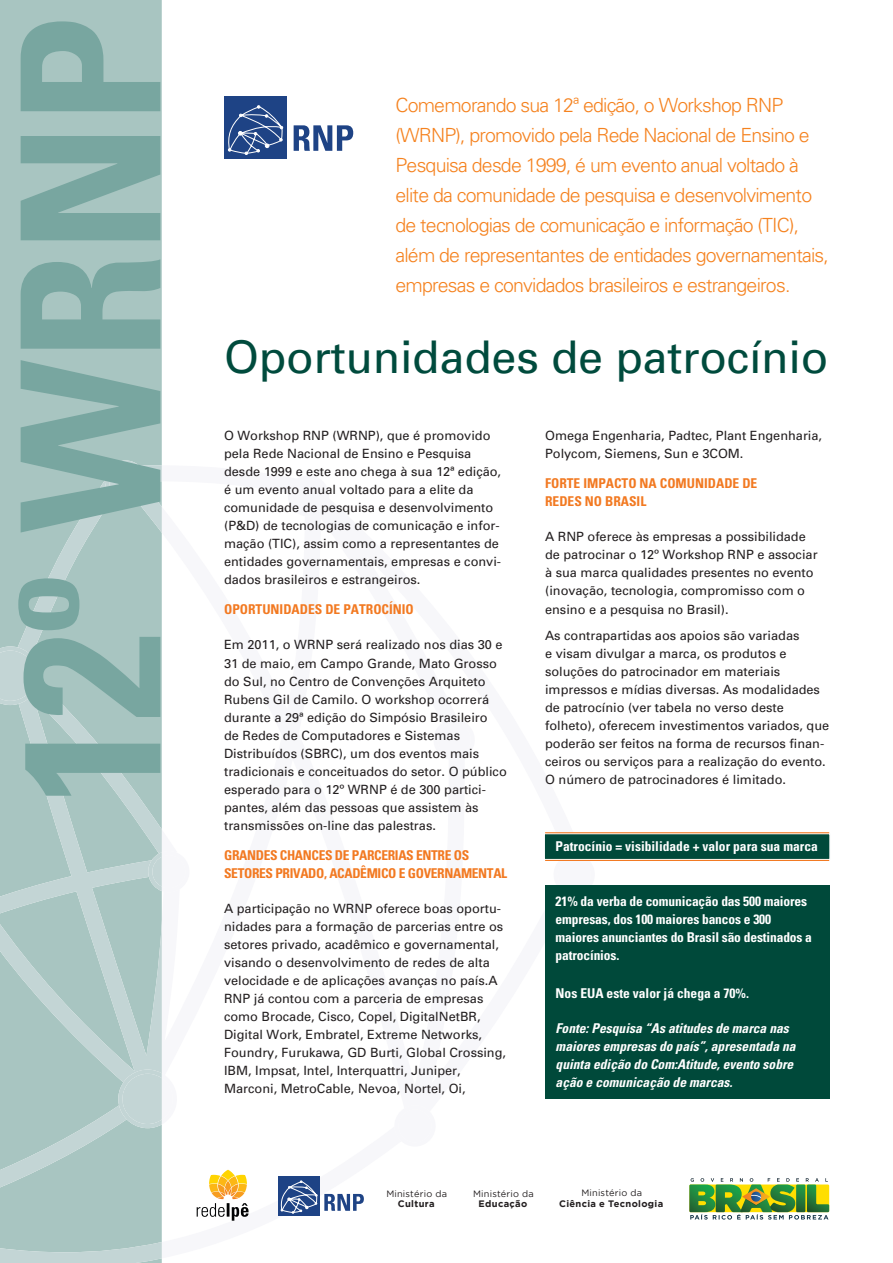
<style>
.page{position:relative;width:893px;height:1263px;background:#fff}
.page>*{position:absolute;margin:0;border:0;box-sizing:border-box;transform-origin:0 0}
.t1{font:condensed 193.5px "Univers 67 Bold";color:#78a6a0}
.t2{font:45px "Univers 55";letter-spacing:-.005em;color:#004b3d}
.t3{font:19.5px/30px "Univers 45 Light";letter-spacing:-.04em;color:#f5821f}
.t4{font:condensed 13.5px/18px "Univers 67 Bold";letter-spacing:-.01em;color:#fff}
.t5{font:13.5px/18px "Univers 67 Bold Condensed Obl";color:#fff}
.t6{font:condensed 13.5px/18px "Univers 67 Bold";letter-spacing:-.025em;color:#f27921}
.t7{font:condensed 13.5px/18px "Univers 67 Bold";color:#f27921}
.t8{font:12.75px/18px "Univers 55";color:#231f20}
.t9{font:700 9.3px "Gotham";letter-spacing:.035em;color:#231f20}
.t10{font:9.15px "Gotham";letter-spacing:.02em;color:#231f20}
</style>
<div class="page">
<div style="left:0;top:0;width:162px;height:480px;background:#a8c5c1"></div>
<svg style="left:0;top:1210px;width:197px;height:32px;fill:#a8c5c1"></svg>
<svg style="left:0;top:1242px;width:162px;height:21px;background:#b9cfcd"></svg>
<svg style="left:0;top:1098px;width:583px;height:112px"></svg>
<svg style="left:0;top:480px;width:162px;height:589px;background:#adc8c5"></svg>
<svg style="left:105px;top:460px;width:57px;height:57px;background:#bbd0cf"></svg>
<svg style="left:148px;top:851px;width:14px;height:41px"></svg>
<svg style="left:394px;top:1105px;width:42px;height:41px"></svg>
<svg style="left:0;top:1069px;width:178px;height:125px;background:#b5cdca"></svg>
<svg style="left:0;top:646px;width:40px;height:59px;background:#c2d4d4"></svg>
<svg style="left:689px;top:1178px;width:140px;height:41px"></svg>
<div style="left:278px;top:1176px;width:42px;height:40px;background:#1e4385"></div>
<svg style="left:280px;top:1181px;width:37px;height:32px"></svg>
<svg style="left:324px;top:1194px;width:40px;height:17px"></svg>
<svg style="left:197px;top:1170px;width:52px;height:51px"></svg>
<div style="left:543px;top:833px;width:288px;height:27px;background:#00493a;border:2px solid #fff"></div>
<hr style="left:545px;top:832px;width:284px;height:1px;background:#f27921">
<hr style="left:545px;top:860px;width:284px;height:1px;background:#f27921">
<div style="left:224px;top:96px;width:63px;height:63px;background:#1e4385"></div>
<svg style="left:227px;top:106px;width:56px;height:49px"></svg>
<svg style="left:294px;top:125px;width:59px;height:26px"></svg>
<div style="left:545px;top:885px;width:284px;height:213px;background:#00493a"></div>
<h1 class="t1" style="left:-27px;top:805px;width:791px;rotate:-90deg">12º WRNP</h1>
<p class="t3" style="left:395px;top:90px;width:435px">Comemorando sua 12ª edição, o Workshop RNP (WRNP), promovido pela Rede Nacional de Ensino e Pesquisa desde 1999, é um evento anual voltado à elite da comunidade de pesquisa e desenvolvimento de tecnologias de comunicação e informação (TIC), além de representantes de entidades governamentais, empresas e convidados brasileiros e estrangeiros.</p>
<h2 class="t2" style="left:224px;top:331px;width:606px">Oportunidades de patrocínio</h2>
<p class="t8" style="left:224px;top:426px;width:279px">O Workshop RNP (WRNP), que é promovido pela Rede Nacional de Ensino e Pesquisa desde 1999 e este ano chega à sua 12ª edição, é um evento anual voltado para a elite da comunidade de pesquisa e desenvolvimento (P&amp;D) de tecnologias de comunicação e infor&shy;mação (TIC), assim como a representantes de entidades governamentais, empresas e convi&shy;dados brasileiros e estrangeiros.</p>
<p class="t7" style="left:224px;top:601px;width:191px">OPORTUNIDADES DE PATROCÍNIO</p>
<p class="t8" style="left:224px;top:636px;width:284px">Em 2011, o WRNP será realizado nos dias 30 e 31 de maio, em Campo Grande, Mato Grosso do Sul, no Centro de Convenções Arquiteto Rubens Gil de Camilo. O workshop ocorrerá durante a 29ª edição do Simpósio Brasileiro<br>de Redes de Computadores e Sistemas Distribuídos (SBRC), um dos eventos mais tradicionais e conceituados do setor. O público esperado para o 12º WRNP é de 300 partici&shy;pantes, além das pessoas que assistem às transmissões on-line das palestras.</p>
<p class="t6" style="left:224px;top:846px;width:285px">GRANDES CHANCES DE PARCERIAS ENTRE OS<br>SETORES PRIVADO, ACADÊMICO E GOVERNAMENTAL</p>
<p class="t8" style="left:224px;top:900px;width:283px">A participação no WRNP oferece boas oportu&shy;nidades para a formação de parcerias entre os setores privado, acadêmico e governamental, visando o desenvolvimento de redes de alta velocidade e de aplicações avanças no país.A RNP já contou com a parceria de empresas como Brocade, Cisco, Copel, DigitalNetBR, Digital Work, Embratel, Extreme Networks, Foundry, Furukawa, GD Burti, Global Crossing, IBM, Impsat, Intel, Interquattri, Juniper, Marconi, MetroCable, Nevoa, Nortel, Oi,</p>
<p class="t8" style="left:545px;top:426px;width:279px">Omega Engenharia, Padtec, Plant Engenharia,<br>Polycom, Siemens, Sun e 3COM.</p>
<p class="t7" style="left:545px;top:475px;width:214px">FORTE IMPACTO NA COMUNIDADE DE<br>REDES NO BRASIL</p>
<p class="t8" style="left:545px;top:528px;width:274px">A RNP oferece às empresas a possibilidade de patrocinar o 12º Workshop RNP e associar à sua marca qualidades presentes no evento (inovação, tecnologia, compromisso com o ensino e a pesquisa no Brasil).</p>
<p class="t8" style="left:545px;top:627px;width:286px">As contrapartidas aos apoios são variadas<br>e visam divulgar a marca, os produtos e soluções do patrocinador em materiais impressos e mídias diversas. As modalidades de patrocínio (ver tabela no verso deste folheto), oferecem investimentos variados, que poderão ser feitos na forma de recursos finan&shy;ceiros ou serviços para a realização do evento.<br>O número de patrocinadores é limitado.</p>
<p class="t4" style="left:556px;top:837px;width:264px">Patrocínio = visibilidade + valor para sua marca</p>
<p class="t4" style="left:556px;top:892px;width:258px">21% da verba de comunicação das 500 maiores empresas, dos 100 maiores bancos e 300 maiores anunciantes do Brasil são destinados a patrocínios.</p>
<p class="t4" style="left:556px;top:984px;width:195px">Nos EUA este valor já chega a 70%.</p>
<p class="t5" style="left:556px;top:1019px;width:241px">Fonte: Pesquisa “As atitudes de marca nas maiores empresas do país”, apresentada na quinta edição do Com:Atitude, evento sobre ação e comunicação de marcas.</p>
<p class="t10" style="left:386px;top:1188px;width:62px">Ministério da</p>
<p class="t9" style="left:398px;top:1198px;width:38px">Cultura</p>
<p class="t10" style="left:473px;top:1188px;width:62px">Ministério da</p>
<p class="t9" style="left:479px;top:1198px;width:50px">Educação</p>
<p class="t10" style="left:581px;top:1188px;width:62px">Ministério da</p>
<p class="t9" style="left:559px;top:1198px;width:105px">Ciência e Tecnologia</p>
</div>
